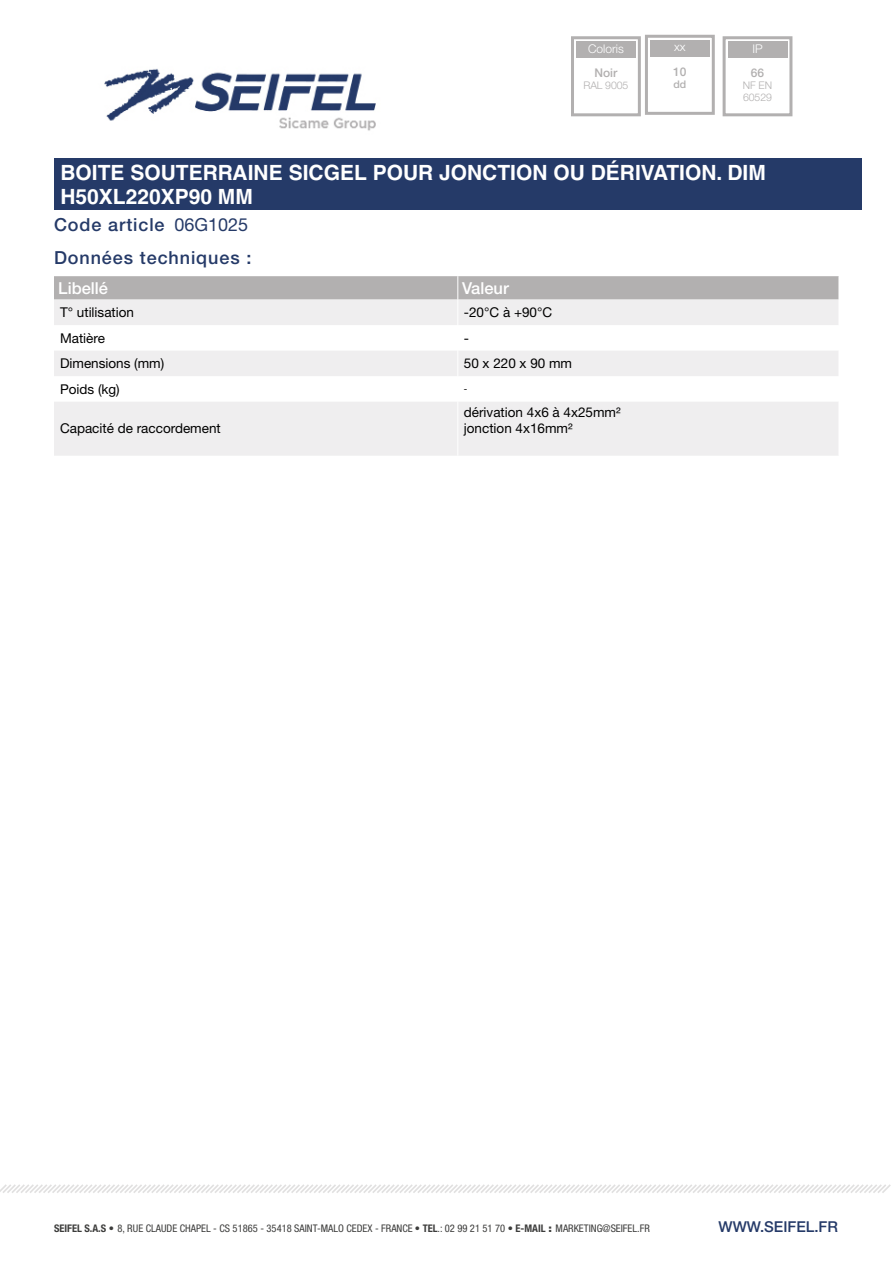
<style>
.page{position:relative;width:893px;height:1263px;background:#fff}
.page>*{position:absolute;margin:0;border:0;box-sizing:border-box;transform-origin:0 0}
.t1{font:700 21px/24px "Helvetica LT Std";color:#fff}
.t2{font:500 18px "Helvetica Neue LT Std";letter-spacing:.05em;color:#253a68}
.t3{font:18px "Helvetica Neue LT Std";color:#253a68}
.t4{font:500 16.5px "Helvetica Neue LT Std";color:#fff}
.t5{font:500 15px "Helvetica Neue LT Std";color:#253a68}
.t6{font:13.5px/16.2px "Helvetica Neue LT Std";color:#000}
.t7{font:300 12px "Helvetica Neue LT Std";color:#fff}
.t8{font:500 12px "Helvetica Neue LT Std";color:#b2b0b0}
.t9{font:condensed 10.5px "Helvetica Neue LT Std";color:#3c3c3b}
.t10{font:300 10.5px/12px "Helvetica Neue LT Std";letter-spacing:-.01em;color:#b2b0b0}
.t11{font:500 10.5px "Helvetica Neue LT Std";color:#b2b0b0}
.t12{font:9px "Helvetica Neue LT Std";color:#000}
.s1{font-weight:700}
.s2{font-weight:900;font-stretch:normal}
</style>
<div class="page">
<img style="left:104px;top:68px;width:272px;height:63px">
<svg style="left:0;top:1184px;width:891px;height:9px"></svg>
<div style="left:650px;top:40px;width:60px;height:16px;background:#b2b0b0"></div>
<div style="left:645px;top:35px;width:70px;height:80px;border:3px solid #b2b0b0"></div>
<div style="left:54px;top:158px;width:807px;height:52px;background:#253a68"></div>
<div style="left:576px;top:41px;width:60px;height:17px;background:#b2b0b0"></div>
<div style="left:571px;top:36px;width:70px;height:80px;border:3px solid #b2b0b0"></div>
<div style="left:728px;top:41px;width:59px;height:17px;background:#b2b0b0"></div>
<div style="left:723px;top:36px;width:69px;height:80px;border:3px solid #b2b0b0"></div>
<div style="left:54px;top:402px;width:784px;height:54px;background:#efeeef"></div>
<hr style="left:457px;top:402px;width:1px;height:54px;background:#fff">
<svg style="left:54px;top:276px;width:785px;height:100px"></svg>
<p class="t7" style="left:588px;top:41px;width:37px">Coloris</p>
<p class="t8" style="left:594px;top:66px;width:24px">Noir</p>
<p class="t10" style="left:583px;top:79px;width:46px">RAL 9005</p>
<p class="t7" style="left:674px;top:40px;width:13px">xx</p>
<p class="t8" style="left:673px;top:64px;width:15px">10</p>
<p class="t11" style="left:673px;top:78px;width:14px">dd</p>
<p class="t7" style="left:752px;top:41px;width:12px">IP</p>
<p class="t8" style="left:751px;top:66px;width:15px">66</p>
<p class="t10" style="left:743px;top:79px;width:31px">NF EN<br>60529</p>
<h1 class="t1" style="left:60px;top:160px;width:707px">BOITE SOUTERRAINE SICGEL POUR JONCTION OU DÉRIVATION. DIM<br>H50XL220XP90 MM</h1>
<h2 class="t3" style="left:174px;top:214px;width:75px">06G1025</h2>
<h2 class="t2" style="left:54px;top:214px;width:112px">Code article</h2>
<h2 class="t2" style="left:54px;top:247px;width:199px">Données techniques :</h2>
<p class="t4" style="left:58px;top:278px;width:51px">Libellé</p>
<p class="t4" style="left:462px;top:278px;width:48px">Valeur</p>
<p class="t6" style="left:60px;top:304px;width:76px">T° utilisation</p>
<p class="t6" style="left:464px;top:304px;width:90px">-20°C à +90°C</p>
<p class="t6" style="left:60px;top:330px;width:47px">Matière</p>
<p class="t6" style="left:464px;top:330px;width:7px">-</p>
<p class="t6" style="left:60px;top:355px;width:106px">Dimensions (mm)</p>
<p class="t6" style="left:464px;top:355px;width:110px">50 x 220 x 90 mm</p>
<p class="t6" style="left:60px;top:381px;width:61px">Poids (kg)</p>
<p class="t12" style="left:464px;top:383px;width:5px">-</p>
<p class="t6" style="left:60px;top:420px;width:162px">Capacité de raccordement</p>
<p class="t6" style="left:464px;top:404px;width:158px">dérivation 4x6 à 4x25mm² jonction 4x16mm²</p>
<p class="t9" style="left:54px;top:1222px;width:597px"><span class="s1">SEIFEL S.A.S</span> <span class="s2">•</span> 8, RUE CLAUDE CHAPEL - CS 51865 - 35418 SAINT-MALO CEDEX - FRANCE • <span class="s1">TEL</span>.: 02 99 21 51 70 • <span class="s1">E-MAIL</span> <span class="s2">:</span> MARKETING@SEIFEL.FR</p>
<p class="t5" style="left:719px;top:1218px;width:121px">WWW.SEIFEL.FR</p>
</div>
